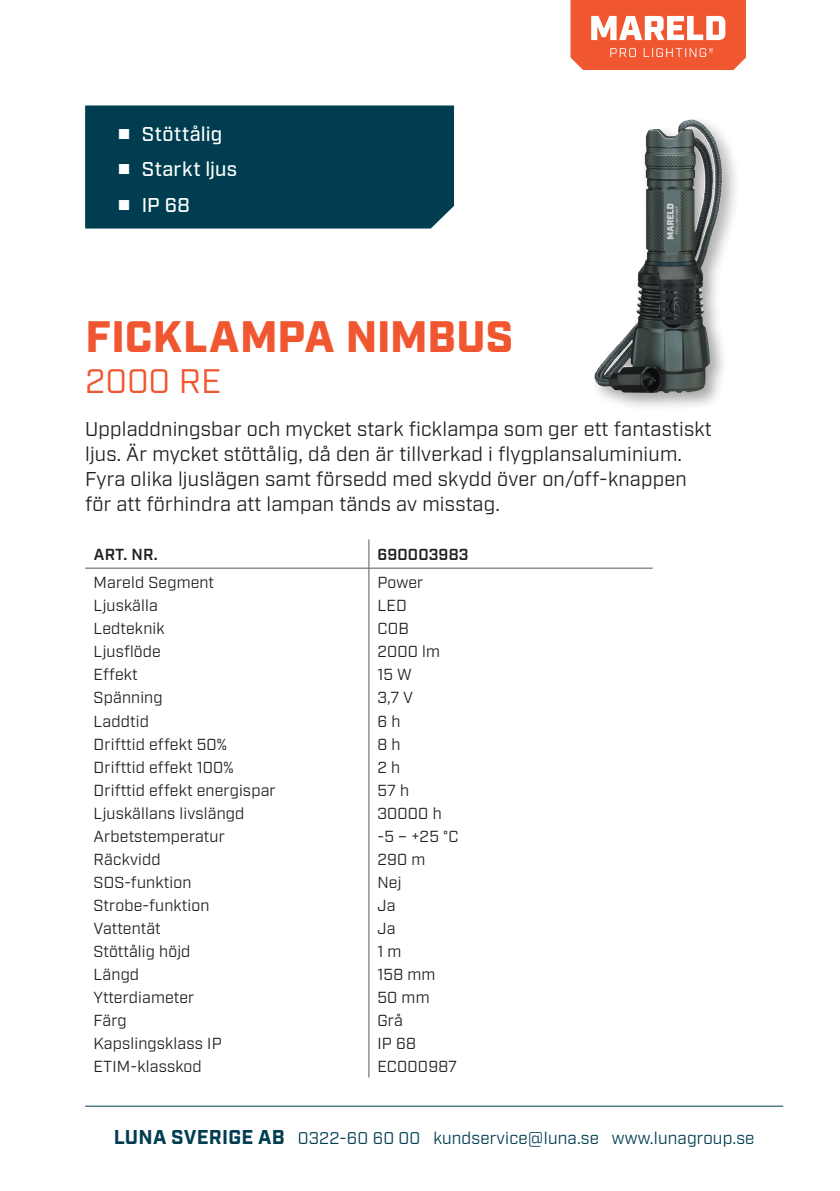
<style>
.page{position:relative;width:840px;height:1191px;background:#fff}
.page>*{position:absolute;margin:0;border:0;box-sizing:border-box;transform-origin:0 0}
.Huvudrubrik{font:900 44px "Industry";letter-spacing:.005em;color:#f05630}
.Underrubrik{font:34px "Industry";color:#f05630}
.Bröd{font:20px/25px "Industry";letter-spacing:.01em;color:#231f20}
.t1{font:500 20px "Industry";letter-spacing:.02em;color:#fff}
.Bröd-2{font:17px "Industry";letter-spacing:.01em;color:#013d50}
.Tabell_bröd{font:16px "Industry";letter-spacing:.01em;color:#231f20}
.Tabell_rubrik{font:600 16px "Industry";letter-spacing:.01em;color:#231f20}
.s1{font-weight:700;font-size:20px}
</style>
<div class="page">
<hr style="left:85px;top:1105px;width:697px;height:1px;background:#013d50">
<div style="left:590px;top:115px;width:150px;height:297px;background:#231f20;opacity:.4"></div>
<img style="left:594px;top:119px;width:96px;height:274px">
<svg style="left:368px;top:539px;width:1px;height:538px"></svg>
<hr style="left:85px;top:568px;width:284px;height:1px;background:#57585a">
<hr style="left:369px;top:568px;width:283px;height:1px;background:#57585a">
<div style="left:85px;top:105px;width:369px;height:123px;background:#013d50"></div>
<svg style="left:570px;top:0;width:175px;height:70px"></svg>
<svg style="left:119px;top:129px;width:10px;height:10px"></svg>
<svg style="left:119px;top:164px;width:10px;height:10px"></svg>
<svg style="left:119px;top:199px;width:10px;height:10px"></svg>
<p class="t1" style="left:142px;top:122px;width:82px">Stöttålig</p>
<p class="t1" style="left:142px;top:157px;width:97px">Starkt ljus</p>
<p class="t1" style="left:142px;top:193px;width:49px">IP 68</p>
<p class="Huvudrubrik" style="left:85px;top:310px;width:429px">FICKLAMPA NIMBUS</p>
<p class="Underrubrik" style="left:85px;top:361px;width:138px">2000 RE</p>
<p class="Bröd" style="left:85px;top:417px;width:628px">Uppladdningsbar och mycket stark ficklampa som ger ett fantastiskt ljus. Är mycket stöttålig, då den är tillverkad i flygplansaluminium.<br>Fyra olika ljuslägen samt försedd med skydd över on/off-knappen för att förhindra att lampan tänds av misstag.</p>
<p class="Tabell_rubrik" style="left:94px;top:544px;width:65px">ART. NR.</p>
<p class="Tabell_rubrik" style="left:377px;top:544px;width:92px">690003983</p>
<p class="Tabell_bröd" style="left:94px;top:573px;width:122px">Mareld Segment</p>
<p class="Tabell_bröd" style="left:377px;top:573px;width:47px">Power</p>
<p class="Tabell_bröd" style="left:94px;top:596px;width:66px">Ljuskälla</p>
<p class="Tabell_bröd" style="left:377px;top:596px;width:31px">LED</p>
<p class="Tabell_bröd" style="left:94px;top:619px;width:72px">Ledteknik</p>
<p class="Tabell_bröd" style="left:377px;top:619px;width:33px">COB</p>
<p class="Tabell_bröd" style="left:94px;top:642px;width:69px">Ljusflöde</p>
<p class="Tabell_bröd" style="left:377px;top:642px;width:64px">2000 lm</p>
<p class="Tabell_bröd" style="left:94px;top:665px;width:45px">Effekt</p>
<p class="Tabell_bröd" style="left:377px;top:665px;width:36px">15 W</p>
<p class="Tabell_bröd" style="left:94px;top:688px;width:70px">Spänning</p>
<p class="Tabell_bröd" style="left:377px;top:688px;width:37px">3,7 V</p>
<p class="Tabell_bröd" style="left:94px;top:711px;width:57px">Laddtid</p>
<p class="Tabell_bröd" style="left:377px;top:711px;width:25px">6 h</p>
<p class="Tabell_bröd" style="left:94px;top:734px;width:135px">Drifttid effekt 50%</p>
<p class="Tabell_bröd" style="left:377px;top:734px;width:25px">8 h</p>
<p class="Tabell_bröd" style="left:94px;top:757px;width:141px">Drifttid effekt 100%</p>
<p class="Tabell_bröd" style="left:377px;top:757px;width:24px">2 h</p>
<p class="Tabell_bröd" style="left:94px;top:780px;width:183px">Drifttid effekt energispar</p>
<p class="Tabell_bröd" style="left:377px;top:780px;width:33px">57 h</p>
<p class="Tabell_bröd" style="left:94px;top:803px;width:152px">Ljuskällans livslängd</p>
<p class="Tabell_bröd" style="left:377px;top:803px;width:66px">30000 h</p>
<p class="Tabell_bröd" style="left:94px;top:826px;width:133px">Arbetstemperatur</p>
<p class="Tabell_bröd" style="left:377px;top:826px;width:83px">-5 – +25 °C</p>
<p class="Tabell_bröd" style="left:94px;top:849px;width:68px">Räckvidd</p>
<p class="Tabell_bröd" style="left:377px;top:849px;width:49px">290 m</p>
<p class="Tabell_bröd" style="left:94px;top:872px;width:99px">SOS-funktion</p>
<p class="Tabell_bröd" style="left:377px;top:872px;width:26px">Nej</p>
<p class="Tabell_bröd" style="left:94px;top:895px;width:117px">Strobe-funktion</p>
<p class="Tabell_bröd" style="left:377px;top:895px;width:19px">Ja</p>
<p class="Tabell_bröd" style="left:94px;top:918px;width:68px">Vattentät</p>
<p class="Tabell_bröd" style="left:377px;top:918px;width:19px">Ja</p>
<p class="Tabell_bröd" style="left:94px;top:941px;width:98px">Stöttålig höjd</p>
<p class="Tabell_bröd" style="left:377px;top:941px;width:25px">1 m</p>
<p class="Tabell_bröd" style="left:94px;top:964px;width:47px">Längd</p>
<p class="Tabell_bröd" style="left:377px;top:964px;width:59px">158 mm</p>
<p class="Tabell_bröd" style="left:94px;top:987px;width:102px">Ytterdiameter</p>
<p class="Tabell_bröd" style="left:377px;top:987px;width:54px">50 mm</p>
<p class="Tabell_bröd" style="left:94px;top:1010px;width:35px">Färg</p>
<p class="Tabell_bröd" style="left:377px;top:1010px;width:27px">Grå</p>
<p class="Tabell_bröd" style="left:94px;top:1033px;width:130px">Kapslingsklass IP</p>
<p class="Tabell_bröd" style="left:377px;top:1033px;width:40px">IP 68</p>
<p class="Tabell_bröd" style="left:94px;top:1056px;width:109px">ETIM-klasskod</p>
<p class="Tabell_bröd" style="left:377px;top:1056px;width:81px">EC000987</p>
<p class="Bröd-2" style="left:114px;top:1127px;width:641px"><span class="s1">LUNA SVERIGE AB</span> 0322-60 60 00 kundservice@luna.se www.lunagroup.se</p>
</div>
